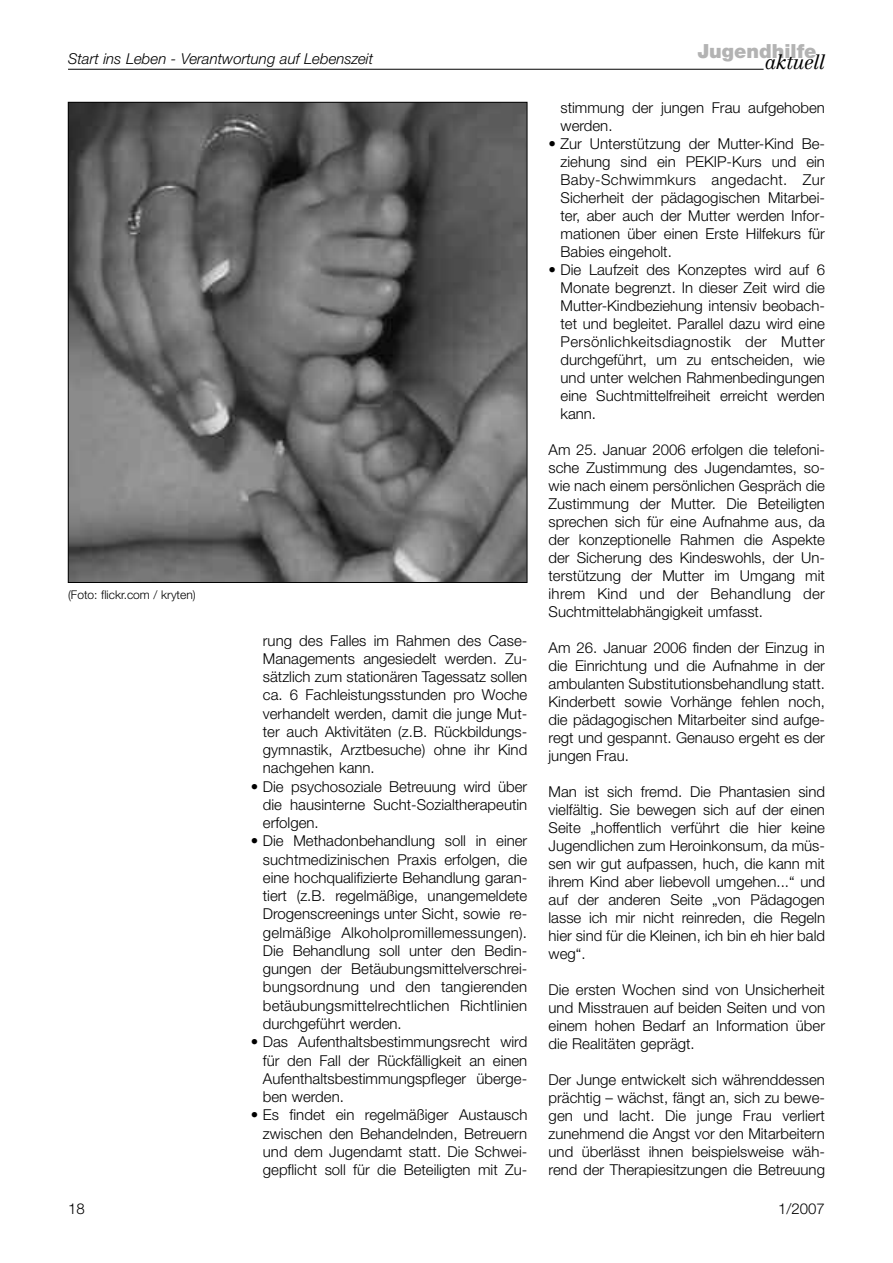
<style>
.page{position:relative;width:893px;height:1263px;background:#fff}
.page>*{position:absolute;margin:0;border:0;box-sizing:border-box;transform-origin:0 0}
.t1{font:900 19.5px "Helvetica Neue";color:#b3b3b3}
.t2{font:italic 300 19.5px "Centennial";letter-spacing:-.03em;color:#000}
.t3{font:300 15px/18px "Helvetica Neue";color:#000;text-align:justify}
.t4{font:italic 300 15px "Helvetica Neue";color:#000}
.t5{font:300 12px "Helvetica Neue";color:#000}
</style>
<div class="page">
<hr style="left:68px;top:69px;width:696px;height:1px;background:#000">
<img style="left:70px;top:104px;width:455px;height:477px">
<p class="t4" style="left:68px;top:53px;width:307px">Start ins Leben - Verantwortung auf Lebenszeit</p>
<h1 class="t1" style="left:697px;top:44px;width:121px">Jugendhilfe</h1>
<h1 class="t2" style="left:765px;top:55px;width:62px">aktuell</h1>
<p class="t5" style="left:68px;top:590px;width:129px">(Foto: flickr.com / kryten)</p>
<p class="t3" style="left:263px;top:632px;width:266px">rung des Falles im Rahmen des Case-Managements angesiedelt werden. Zu&shy;sätzlich zum stationären Tagessatz sollen ca. 6 Fachleistungsstunden pro Woche verhandelt werden, damit die junge Mut&shy;ter auch Aktivitäten (z.B. Rückbildungs&shy;gymnastik, Arztbesuche) ohne ihr Kind nachgehen kann.</p>
<p class="t3" style="left:263px;top:778px;width:266px;text-indent:-12px">• Die psychosoziale Betreuung wird über die hausinterne Sucht-Sozialtherapeutin erfolgen.</p>
<p class="t3" style="left:263px;top:833px;width:266px;text-indent:-12px">• Die Methadonbehandlung soll in einer suchtmedizinischen Praxis erfolgen, die eine hochqualifizierte Behandlung garan&shy;tiert (z.B. regelmäßige, unangemeldete Drogenscreenings unter Sicht, sowie re&shy;gelmäßige Alkoholpromillemessungen).<br>Die Behandlung soll unter den Bedin&shy;gungen der Betäubungsmittelverschrei&shy;bungsordnung und den tangierenden betäubungsmittelrechtlichen Richtlinien durchgeführt werden.</p>
<p class="t3" style="left:263px;top:1034px;width:266px;text-indent:-12px">• Das Aufenthaltsbestimmungsrecht wird für den Fall der Rückfälligkeit an einen Aufenthaltsbestimmungspfleger überge&shy;ben werden.</p>
<p class="t3" style="left:263px;top:1107px;width:266px;text-indent:-12px">• Es findet ein regelmäßiger Austausch zwischen den Behandelnden, Betreuern und dem Jugendamt statt. Die Schwei&shy;gepflicht soll für die Beteiligten mit Zu-</p>
<p class="t3" style="left:561px;top:100px;width:266px">stimmung der jungen Frau aufgehoben werden.</p>
<p class="t3" style="left:561px;top:136px;width:266px;text-indent:-12px">• Zur Unterstützung der Mutter-Kind Be&shy;ziehung sind ein PEKIP-Kurs und ein Baby-Schwimmkurs angedacht. Zur Sicherheit der pädagogischen Mitarbei&shy;ter, aber auch der Mutter werden Infor&shy;mationen über einen Erste Hilfekurs für Babies eingeholt.</p>
<p class="t3" style="left:561px;top:262px;width:266px;text-indent:-12px">• Die Laufzeit des Konzeptes wird auf 6<br>Monate begrenzt. In dieser Zeit wird die Mutter-Kindbeziehung intensiv beobach&shy;tet und begleitet. Parallel dazu wird eine Persönlichkeitsdiagnostik der Mutter durchgeführt, um zu entscheiden, wie und unter welchen Rahmenbedingungen eine Suchtmittelfreiheit erreicht werden kann.</p>
<p class="t3" style="left:549px;top:442px;width:278px">Am 25. Januar 2006 erfolgen die telefoni&shy;sche Zustimmung des Jugendamtes, so&shy;wie nach einem persönlichen Gespräch die Zustimmung der Mutter. Die Beteiligten sprechen sich für eine Aufnahme aus, da der konzeptionelle Rahmen die Aspekte der Sicherung des Kindeswohls, der Un&shy;terstützung der Mutter im Umgang mit ihrem Kind und der Behandlung der Suchtmittelabhängigkeit umfasst.</p>
<p class="t3" style="left:549px;top:640px;width:278px">Am 26. Januar 2006 finden der Einzug in die Einrichtung und die Aufnahme in der ambulanten Substitutionsbehandlung statt.<br>Kinderbett sowie Vorhänge fehlen noch, die pädagogischen Mitarbeiter sind aufge&shy;regt und gespannt. Genauso ergeht es der jungen Frau.</p>
<p class="t3" style="left:549px;top:784px;width:278px">Man ist sich fremd. Die Phantasien sind vielfältig. Sie bewegen sich auf der einen Seite „hoffentlich verführt die hier keine Jugendlichen zum Heroinkonsum, da müs&shy;sen wir gut aufpassen, huch, die kann mit ihrem Kind aber liebevoll umgehen...“ und auf der anderen Seite „von Pädagogen lasse ich mir nicht reinreden, die Regeln hier sind für die Kleinen, ich bin eh hier bald weg“.</p>
<p class="t3" style="left:549px;top:982px;width:278px">Die ersten Wochen sind von Unsicherheit und Misstrauen auf beiden Seiten und von einem hohen Bedarf an Information über die Realitäten geprägt.</p>
<p class="t3" style="left:549px;top:1072px;width:278px">Der Junge entwickelt sich währenddessen prächtig – wächst, fängt an, sich zu bewe&shy;gen und lacht. Die junge Frau verliert zunehmend die Angst vor den Mitarbeitern und überlässt ihnen beispielsweise wäh&shy;rend der Therapiesitzungen die Betreuung</p>
<p class="t3" style="left:68px;top:1201px;width:18px">18</p>
<p class="t3" style="left:778px;top:1201px;width:48px">1/2007</p>
</div>
